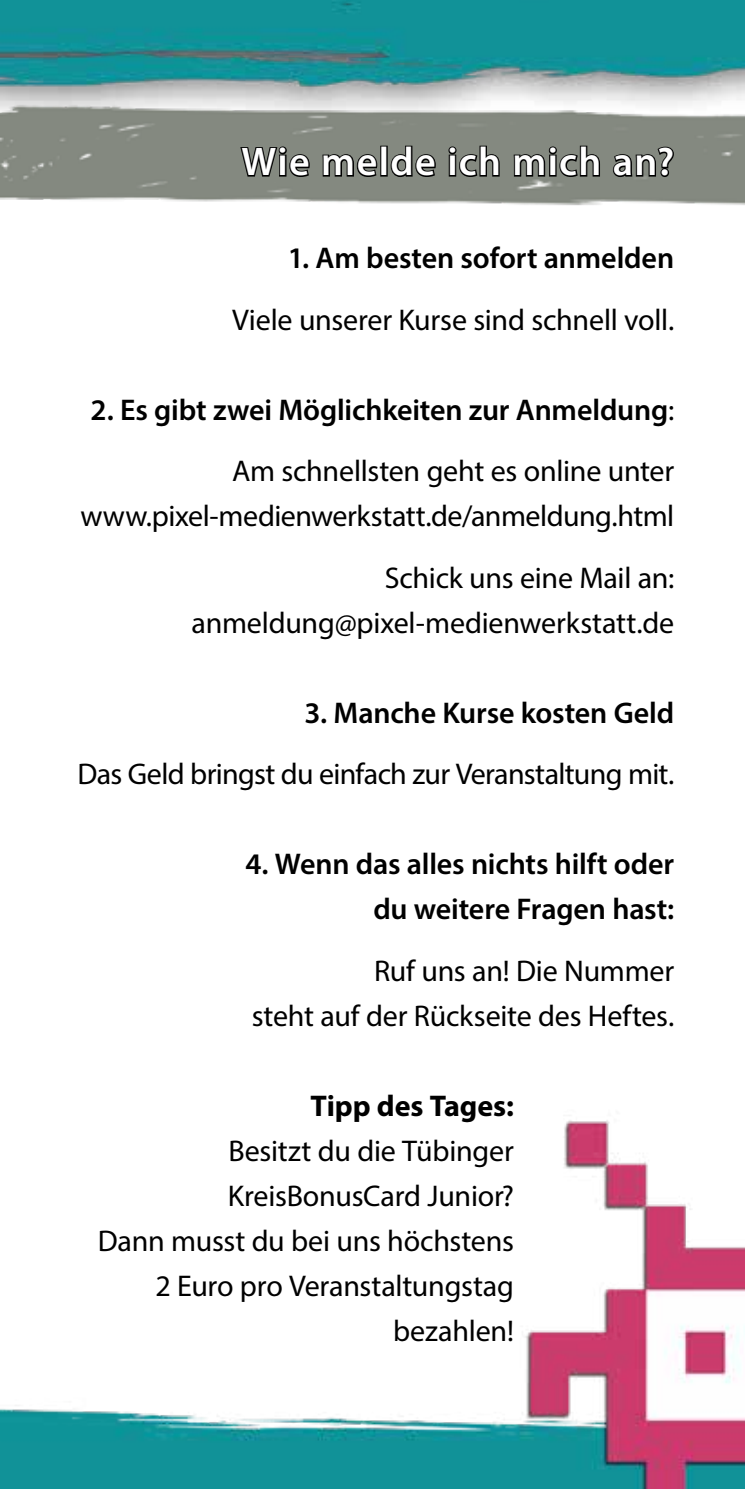
<style>
.page{position:relative;width:745px;height:1489px;background:#fff}
.page>*{position:absolute;margin:0;border:0;box-sizing:border-box;transform-origin:0 0}
.t1{font:600 40px "Myriad Pro";letter-spacing:.03em;color:#fff}
.t2{font:30px/45px "Myriad Pro";letter-spacing:-.01em;color:#000;text-align:right}
.t3{font:600 30px/61.5px "Myriad Pro";letter-spacing:-.005em;color:#000;text-align:right}
.t4{font:700 30px "Myriad Pro";color:#000}
.s1{font-weight:400}
</style>
<div class="page">
<img style="left:0;top:0;width:744px;height:1488px">
<img style="left:0;top:101px;width:744px;height:108px">
<svg style="left:238px;top:108px;width:41px;height:99px;background:#80837d"></svg>
<div style="left:279px;top:155px;width:7px;height:22px;border:2px solid #000"></div>
<div style="left:278px;top:146px;width:8px;height:8px;border:2px solid #000;border-radius:50%"></div>
<svg style="left:288px;top:153px;width:23px;height:25px"></svg>
<svg style="left:321px;top:153px;width:57px;height:79px"></svg>
<div style="left:380px;top:146px;width:7px;height:31px;border:2px solid #000"></div>
<svg style="left:389px;top:94px;width:48px;height:84px;background:#848781"></svg>
<div style="left:448px;top:155px;width:8px;height:22px;border:2px solid #000"></div>
<div style="left:448px;top:146px;width:8px;height:8px;border:2px solid #000;border-radius:50%"></div>
<svg style="left:457px;top:144px;width:43px;height:34px"></svg>
<svg style="left:512px;top:153px;width:34px;height:79px"></svg>
<div style="left:548px;top:155px;width:8px;height:22px;border:2px solid #000"></div>
<div style="left:548px;top:146px;width:8px;height:8px;border:2px solid #000;border-radius:50%"></div>
<svg style="left:557px;top:144px;width:44px;height:34px"></svg>
<svg style="left:611px;top:138px;width:63px;height:83px"></svg>
<h1 class="t1" style="left:241px;top:136px;width:434px">Wie melde ich mich an?</h1>
<p class="t3" style="left:287px;top:226px;width:388px">1. Am besten sofort anmelden</p>
<p class="t2" style="left:232px;top:296px;width:443px">Viele unserer Kurse sind schnell voll.</p>
<p class="t3" style="left:90px;top:378px;width:585px">2. Es gibt zwei Möglichkeiten zur Anmeldung<span class="s1">:<br>Am schnellsten geht es online unter</span></p>
<p class="t2" style="left:80px;top:485px;width:595px;line-height:61.5px">www.pixel-medienwerkstatt.de/anmeldung.html<br>Schick uns eine Mail an:</p>
<p class="t2" style="left:191px;top:599px;width:484px">anmeldung@pixel-medienwerkstatt.de</p>
<p class="t3" style="left:304px;top:681px;width:371px">3. Manche Kurse kosten Geld</p>
<p class="t2" style="left:78px;top:751px;width:597px">Das Geld bringst du einfach zur Veranstaltung mit.</p>
<p class="t3" style="left:245px;top:840px;width:430px;line-height:45px">4. Wenn das alles nichts hilft oder du weitere Fragen hast:</p>
<p class="t2" style="left:251px;top:947px;width:424px">Ruf uns an! Die Nummer<br>steht auf der Rückseite des Heftes.</p>
<p class="t4" style="left:310px;top:1086px;width:205px">Tipp des Tages:</p>
<p class="t2" style="left:98px;top:1127px;width:417px">Besitzt du die Tübinger<br>KreisBonusCard Junior?<br>Dann musst du bei uns höchstens<br>2 Euro pro Veranstaltungstag bezahlen!</p>
</div>
